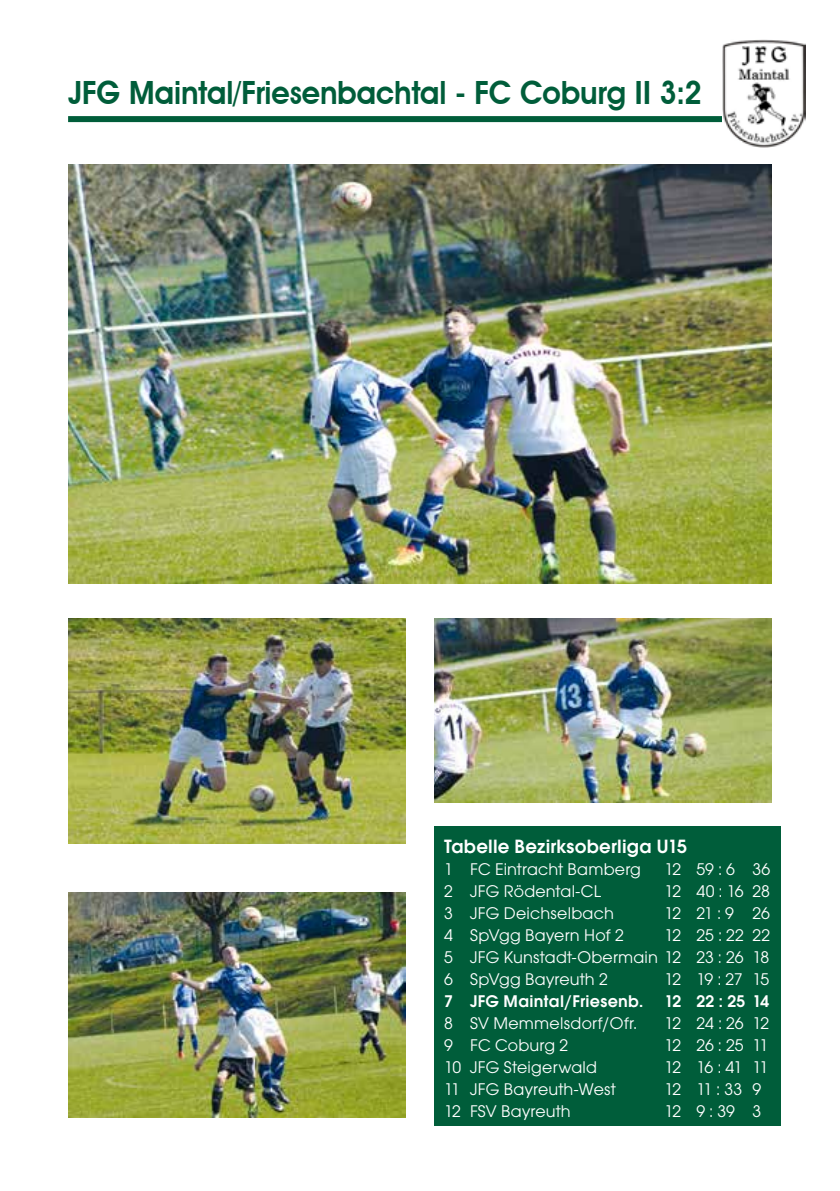
<style>
.page{position:relative;width:840px;height:1191px;background:#fff}
.page>*{position:absolute;margin:0;border:0;box-sizing:border-box;transform-origin:0 0}
.t1{font:600 32px "Avant Garde IT Cby BT";letter-spacing:-.005em;color:#005d3a;scale:.94 1}
.t2{font:600 20px "Avant Garde Gothic Itc T";letter-spacing:.01em;color:#fff}
.t3{font:17.6px/22px "Avant Garde Gothic Itc T";letter-spacing:.01em;color:#fff;text-align:justify}
.t4{font:600 17.6px "Avant Garde Gothic Itc T";letter-spacing:.015em;color:#fff}
</style>
<div class="page">
<img style="left:434px;top:618px;width:337px;height:184px">
<img style="left:68px;top:164px;width:703px;height:419px">
<img style="left:68px;top:892px;width:337px;height:225px">
<img style="left:68px;top:618px;width:337px;height:225px">
<div style="left:68px;top:116px;width:703px;height:6px;background:#005d3a"></div>
<img style="left:721px;top:40px;width:84px;height:107px">
<div style="left:434px;top:826px;width:346px;height:299px;background:#005d3a"></div>
<h1 class="t1" style="left:68px;top:74px;width:675px">JFG Maintal/Friesenbachtal - FC Coburg II 3:2</h1>
<p class="t2" style="left:444px;top:835px;width:244px">Tabelle Bezirksoberliga U15</p>
<p class="t3" style="left:444px;top:858px;width:198px">1 FC Eintracht Bamberg</p>
<p class="t3" style="left:664px;top:858px;width:107px">12 59 : 6 36</p>
<p class="t3" style="left:444px;top:880px;width:159px">2 JFG Rödental-CL</p>
<p class="t3" style="left:664px;top:880px;width:107px">12 40 : 16 28</p>
<p class="t3" style="left:444px;top:902px;width:171px">3 JFG Deichselbach</p>
<p class="t3" style="left:664px;top:902px;width:107px">12 21 : 9 26</p>
<p class="t3" style="left:444px;top:924px;width:181px">4 SpVgg Bayern Hof 2</p>
<p class="t3" style="left:444px;top:924px;width:327px;text-indent:220px">12 25 : 22 22<br>5 JFG Kunstadt-Obermain 12 23 : 26 18<br>6 SpVgg Bayreuth 2</p>
<p class="t3" style="left:664px;top:968px;width:106px">12 19 : 27 15</p>
<p class="t4" style="left:444px;top:991px;width:326px">7 JFG Maintal/Friesenb. 12 22 : 25 14</p>
<p class="t3" style="left:444px;top:1012px;width:194px">8 SV Memmelsdorf/Ofr.</p>
<p class="t3" style="left:664px;top:1012px;width:106px">12 24 : 26 12</p>
<p class="t3" style="left:444px;top:1034px;width:126px">9 FC Coburg 2</p>
<p class="t3" style="left:664px;top:1034px;width:105px">12 26 : 25 11</p>
<p class="t3" style="left:444px;top:1056px;width:154px">10 JFG Steigerwald</p>
<p class="t3" style="left:664px;top:1056px;width:105px">12 16 : 41 11</p>
<p class="t3" style="left:444px;top:1078px;width:173px">11 JFG Bayreuth-West</p>
<p class="t3" style="left:664px;top:1078px;width:98px">12 11 : 33 9</p>
<p class="t3" style="left:444px;top:1100px;width:128px">12 FSV Bayreuth</p>
<p class="t3" style="left:664px;top:1100px;width:98px">12 9 : 39 3</p>
</div>
